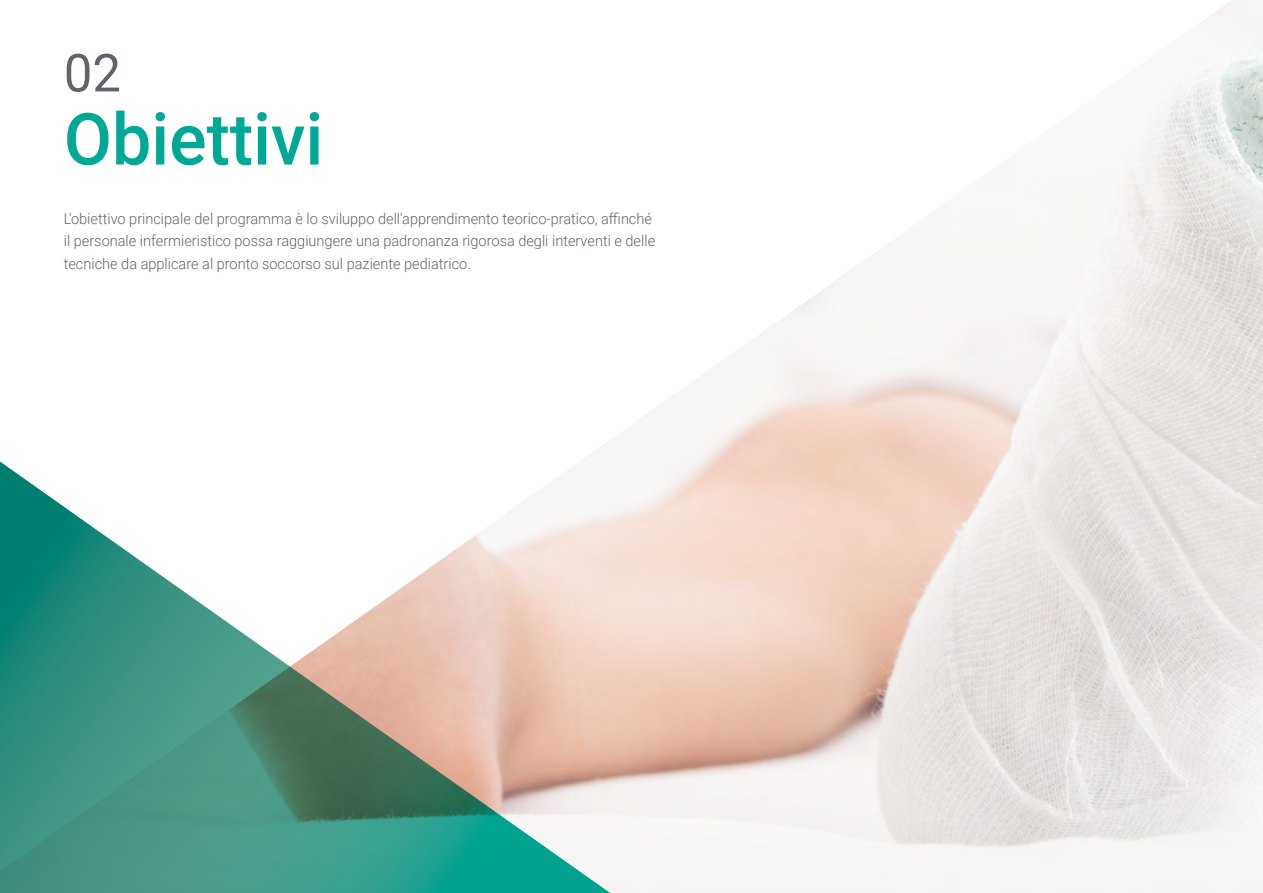
<style>
.page{position:relative;width:1263px;height:893px;background:#fff}
.page>*{position:absolute;margin:0;border:0;box-sizing:border-box;transform-origin:0 0}
.t1{font:500 72px "Roboto";color:#00a996}
.t2{font:52.5px "Roboto";color:#61646a}
.t3{font:300 15px/22.5px "Roboto";color:#61646a}
</style>
<div class="page">
<img style="left:603px;top:0;width:660px;height:893px">
<svg style="left:0;top:446px;width:640px;height:447px"></svg>
<h2 class="t2" style="left:64px;top:36px;width:59px">02</h2>
<h1 class="t1" style="left:64px;top:89px;width:261px">Obiettivi</h1>
<p class="t3" style="left:64px;top:207px;width:593px">L'obiettivo principale del programma è lo sviluppo dell'apprendimento teorico-pratico, affinché il personale infermieristico possa raggiungere una padronanza rigorosa degli interventi e delle tecniche da applicare al pronto soccorso sul paziente pediatrico.</p>
</div>
